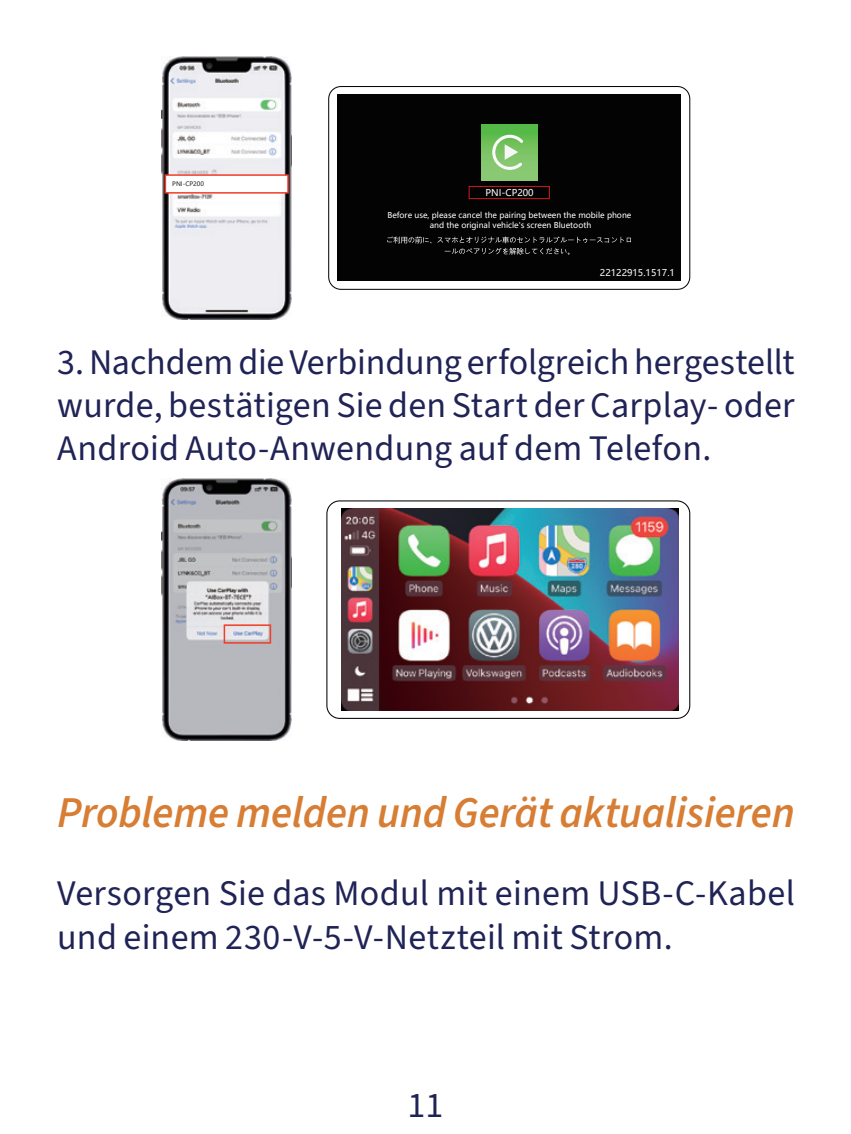
<style>
.page{position:relative;width:851px;height:1134px;background:#fff}
.page>*{position:absolute;margin:0;border:0;box-sizing:border-box;transform-origin:0 0}
.Subheading{font:italic 600 44px "Source Sans 3";letter-spacing:-.005em;color:#d77d34}
.t1{font:36px/43.2px "Source Sans 3";letter-spacing:.005em;color:#202355;text-align:justify}
.t2{font:9.2px "Microsoft Ya Hei";color:#fff}
.t3{font:8px/10.8px "Microsoft Ya Hei";color:#fff;text-align:center}
.t4{font:6px "Microsoft Ya Hei";color:#231f20}
</style>
<div class="page">
<img style="left:162px;top:57px;width:129px;height:262px">
<div style="left:165px;top:175px;width:123px;height:18px;background:#fff"></div>
<div style="left:165px;top:174px;width:124px;height:20px;border:2px solid #ef3e29"></div>
<svg style="left:328px;top:86px;width:362px;height:204px;background:#242424"></svg>
<svg style="left:468px;top:186px;width:81px;height:13px"></svg>
<div style="left:482px;top:124px;width:55px;height:56px;background:linear-gradient(to bottom,#55b845,#94cc7b)"></div>
<svg style="left:492px;top:135px;width:31px;height:35px"></svg>
<svg style="left:387px;top:236px;width:244px;height:19px;background:#1a1a1a"></svg>
<div style="left:326px;top:500px;width:364px;height:219px;border:1px solid #030303;border-radius:13px"></div>
<img style="left:341px;top:509px;width:337px;height:202px">
<img style="left:162px;top:479px;width:129px;height:261px">
<div style="left:223px;top:624px;width:48px;height:20px;border:2px solid #ef3e29"></div>
<p class="t4" style="left:172px;top:180px;width:33px">PNI-CP200</p>
<p class="t2" style="left:485px;top:186px;width:50px">PNI-CP200</p>
<p class="t3" style="left:387px;top:209px;width:245px">Before use, please cancel the pairing between the mobile phone and the original vehicle's screen Bluetooth</p>
<p class="t2" style="left:600px;top:266px;width:77px">22122915.1517.1</p>
<p class="t1" style="left:57px;top:340px;width:739px">3. Nachdem die Verbindung erfolgreich hergestellt wurde, bestätigen Sie den Start der Carplay- oder Android Auto-Anwendung auf dem Telefon.</p>
<p class="Subheading" style="left:57px;top:785px;width:739px">Probleme melden und Gerät aktualisieren</p>
<p class="t1" style="left:57px;top:871px;width:739px">Versorgen Sie das Modul mit einem USB-C-Kabel und einem 230-V-5-V-Netzteil mit Strom.</p>
<p class="t1" style="left:407px;top:1084px;width:37px">11</p>
</div>
